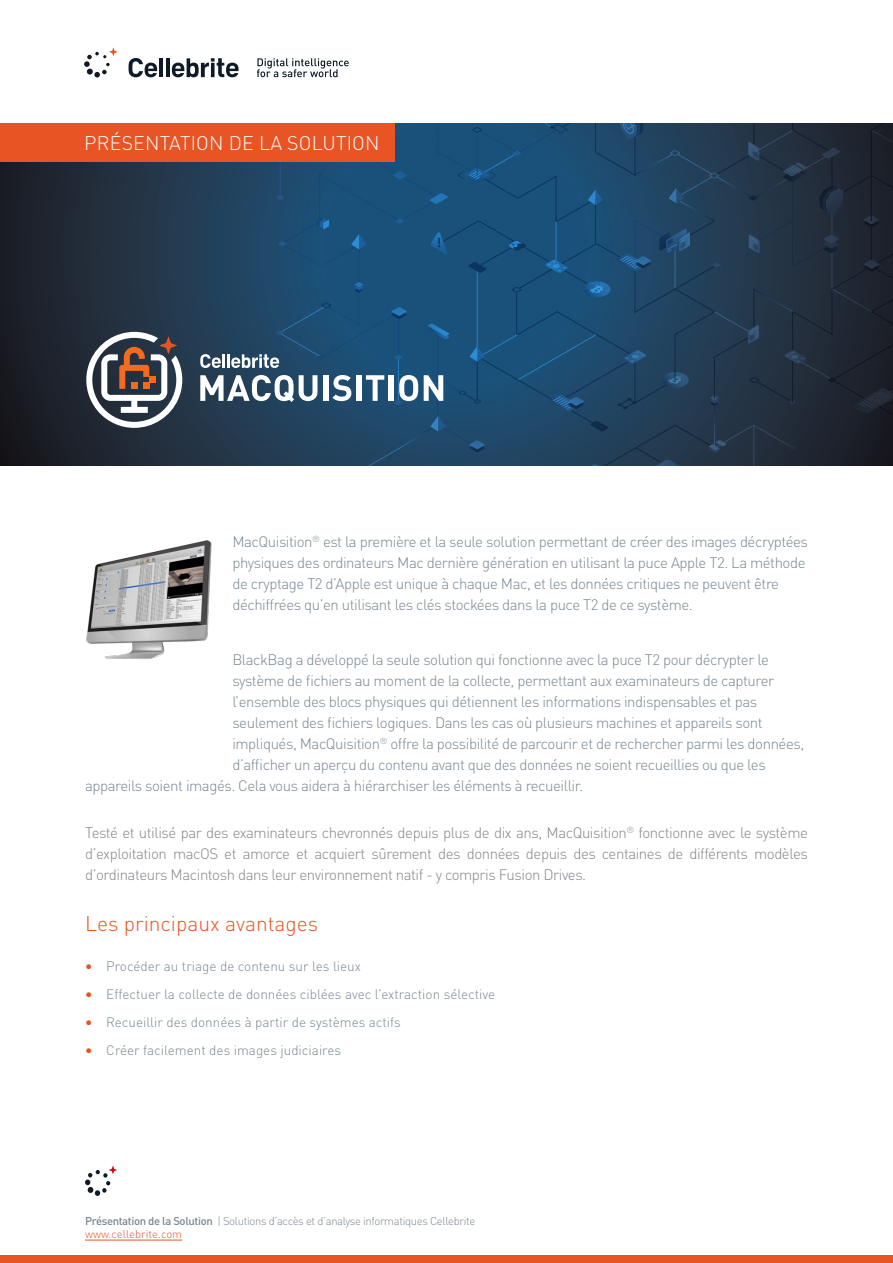
<style>
.page{position:relative;width:893px;height:1263px;background:#fff}
.page>*{position:absolute;margin:0;border:0;box-sizing:border-box;transform-origin:0 0}
.First_Headers{font:300 21px "DIN Pro";color:#e95424}
.t1{font:300 19.5px "DIN Pro";letter-spacing:.01em;color:#fff}
.First_Headers-2{font:300 15px/21px "DIN Pro";letter-spacing:-.03em;color:#788592}
.Body_Copy{font:300 15px/21px "DIN Pro";letter-spacing:-.03em;color:#84848b;text-align:justify}
.t2{font:300 13.5px "DIN Pro";color:#788592}
.t3{font:300 11.25px/13.5px "DIN Pro";letter-spacing:-.03em;color:#788592}
.s1{font-weight:700;font-size:15px;color:#e95424}
.s2{font-weight:500}
.s3{color:#e95424}
</style>
<div class="page">
<svg style="left:0;top:162px;width:200px;height:304px;background:#202a37"></svg>
<div style="left:0;top:1255px;width:893px;height:8px;background:#e95424"></div>
<div style="left:0;top:123px;width:395px;height:39px;background:#e95424"></div>
<img style="left:86px;top:540px;width:126px;height:120px">
<svg style="left:85px;top:1165px;width:32px;height:31px"></svg>
<hr style="left:85px;top:1240px;width:97px;height:1px;background:#e95424">
<svg style="left:85px;top:332px;width:99px;height:96px"></svg>
<svg style="left:200px;top:123px;width:693px;height:343px;background:#284560"></svg>
<svg style="left:128px;top:58px;width:29px;height:19px"></svg>
<hr style="left:159px;top:58px;width:4px;height:19px;background:#0e1a26">
<hr style="left:166px;top:58px;width:4px;height:19px;background:#0e1a26">
<svg style="left:172px;top:58px;width:67px;height:19px"></svg>
<svg style="left:84px;top:47px;width:34px;height:30px"></svg>
<svg style="left:257px;top:58px;width:92px;height:19px"></svg>
<h2 class="t1" style="left:84px;top:128px;width:297px">PRÉSENTATION DE LA SOLUTION</h2>
<p class="First_Headers-2" style="left:232px;top:530px;width:577px">MacQuisition<sup>®</sup> est la première et la seule solution permettant de créer des images décryptées physiques des ordinateurs Mac dernière génération en utilisant la puce Apple T2. La méthode de cryptage T2 d’Apple est unique à chaque Mac, et les données critiques ne peuvent être déchiffrées qu’en utilisant les clés stockées dans la puce T2 de ce système.</p>
<p class="First_Headers-2" style="left:232px;top:648px;width:538px">BlackBag a développé la seule solution qui fonctionne avec la puce T2 pour décrypter le</p>
<p class="First_Headers-2" style="left:232px;top:669px;width:543px">système de fichiers au moment de la collecte, permettant aux examinateurs de capturer</p>
<p class="First_Headers-2" style="left:232px;top:690px;width:526px">l’ensemble des blocs physiques qui détiennent les informations indispensables et pas</p>
<p class="First_Headers-2" style="left:232px;top:711px;width:532px">seulement des fichiers logiques. Dans les cas où plusieurs machines et appareils sont</p>
<p class="First_Headers-2" style="left:232px;top:732px;width:573px">impliqués, MacQuisition<sup>®</sup> offre la possibilité de parcourir et de rechercher parmi les données,</p>
<p class="First_Headers-2" style="left:232px;top:753px;width:535px">d’afficher un aperçu du contenu avant que des données ne soient recueillies ou que les</p>
<p class="First_Headers-2" style="left:85px;top:774px;width:500px">appareils soient imagés. Cela vous aidera à hiérarchiser les éléments à recueillir.</p>
<p class="Body_Copy" style="left:85px;top:821px;width:724px">Testé et utilisé par des examinateurs chevronnés depuis plus de dix ans, MacQuisition<sup>®</sup> fonctionne avec le système d’exploitation macOS et amorce et acquiert sûrement des données depuis des centaines de différents modèles d’ordinateurs Macintosh dans leur environnement natif - y compris Fusion Drives.</p>
<p class="First_Headers" style="left:85px;top:907px;width:235px">Les principaux avantages</p>
<p class="t2" style="left:85px;top:956px;width:277px"><span class="s1">•</span> Procéder au triage de contenu sur les lieux</p>
<p class="t2" style="left:85px;top:984px;width:412px"><span class="s1">•</span> Effectuer la collecte de données ciblées avec l’extraction sélective</p>
<p class="t2" style="left:85px;top:1012px;width:317px"><span class="s1">•</span> Recueillir des données à partir de systèmes actifs</p>
<p class="t2" style="left:85px;top:1040px;width:258px"><span class="s1">•</span> Créer facilement des images judiciaires</p>
<p class="t3" style="left:85px;top:1213px;width:392px"><span class="s2">Présentation de la Solution</span> | Solutions d’accès et d’analyse informatiques Cellebrite <span class="s3">www.cellebrite.com</span></p>
</div>
